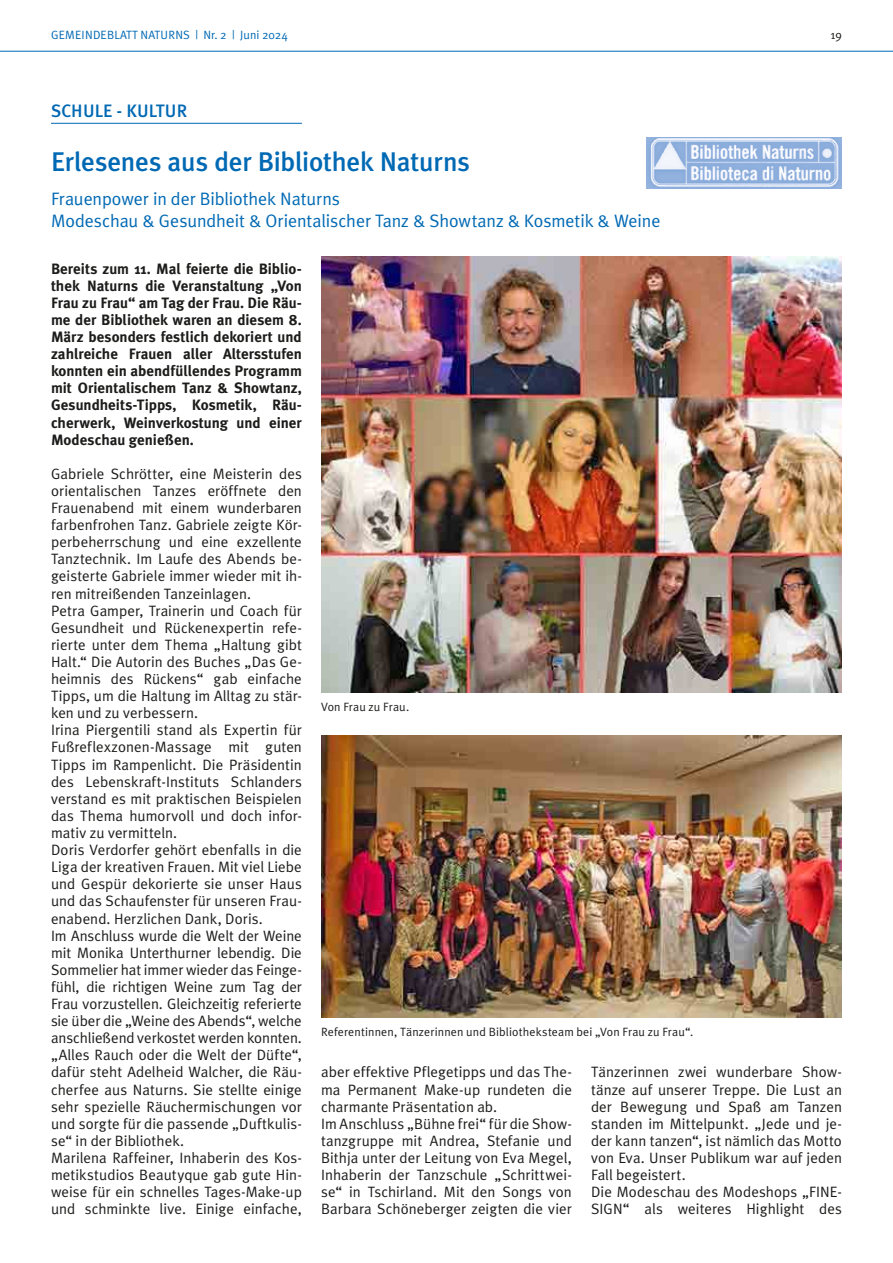
<style>
.page{position:relative;width:893px;height:1263px;background:#fff}
.page>*{position:absolute;margin:0;border:0;box-sizing:border-box;transform-origin:0 0}
.t1{font:500 27px "Meta Plus";letter-spacing:-.01em;color:#0069b4}
.t2{font:18px/21.6px "Meta Plus Normal";letter-spacing:-.005em;color:#0069b4}
.t3{font:500 18px "Meta Plus";color:#0069b4}
.t4{font:15px/17.1px "Meta Plus Normal";letter-spacing:.005em;color:#1c1c1b}
.t5{font:700 15px/17.1px "Meta Plus";color:#1c1c1b;text-align:justify}
.t6{font:12px "Meta Plus Normal";letter-spacing:.01em;color:#1c1c1b}
.t7{font:12px "Meta Plus Normal";letter-spacing:.01em;color:#0069b4}
</style>
<div class="page">
<hr style="left:0;top:51px;width:893px;height:1px;background:#0069b4">
<hr style="left:51px;top:123px;width:251px;height:1px;background:#0069b4">
<img style="left:646px;top:137px;width:196px;height:51px">
<img style="left:321px;top:257px;width:521px;height:436px">
<img style="left:321px;top:736px;width:521px;height:282px">
<p class="t7" style="left:51px;top:28px;width:238px">GEMEINDEBLATT NATURNS | Nr. 2 | Juni 2024</p>
<p class="t6" style="left:831px;top:28px;width:13px">19</p>
<p class="t3" style="left:51px;top:100px;width:138px">SCHULE - KULTUR</p>
<h1 class="t1" style="left:51px;top:146px;width:420px">Erlesenes aus der Bibliothek Naturns</h1>
<p class="t2" style="left:51px;top:188px;width:611px">Frauenpower in der Bibliothek Naturns<br>Modeschau &amp; Gesundheit &amp; Orientalischer Tanz &amp; Showtanz &amp; Kosmetik &amp; Weine</p>
<p class="t5" style="left:51px;top:260px;width:252px">Bereits zum 11. Mal feierte die Biblio&shy;thek Naturns die Veranstaltung „Von Frau zu Frau“ am Tag der Frau. Die Räu&shy;me der Bibliothek waren an diesem 8.<br>März besonders festlich dekoriert und zahlreiche Frauen aller Altersstufen konnten ein abendfüllendes Programm mit Orientalischem Tanz &amp; Showtanz, Gesundheits-Tipps, Kosmetik, Räu&shy;cherwerk, Weinverkostung und einer Modeschau genießen.</p>
<p class="t4" style="left:51px;top:465px;width:252px">Gabriele Schrötter, eine Meisterin des orientalischen Tanzes eröffnete den Frauenabend mit einem wunderbaren farbenfrohen Tanz. Gabriele zeigte Kör&shy;perbeherrschung und eine exzellente Tanztechnik. Im Laufe des Abends be&shy;geisterte Gabriele immer wieder mit ih&shy;ren mitreißenden Tanzeinlagen.<br>Petra Gamper, Trainerin und Coach für Gesundheit und Rückenexpertin refe&shy;rierte unter dem Thema „Haltung gibt Halt.“ Die Autorin des Buches „Das Ge&shy;heimnis des Rückens“ gab einfache Tipps, um die Haltung im Alltag zu stär&shy;ken und zu verbessern.<br>Irina Piergentili stand als Expertin für Fußreflexzonen-Massage mit guten Tipps im Rampenlicht. Die Präsidentin des Lebenskraft-Instituts Schlanders verstand es mit praktischen Beispielen das Thema humorvoll und doch infor&shy;mativ zu vermitteln.<br>Doris Verdorfer gehört ebenfalls in die Liga der kreativen Frauen. Mit viel Liebe und Gespür dekorierte sie unser Haus und das Schaufenster für unseren Frau&shy;enabend. Herzlichen Dank, Doris.<br>Im Anschluss wurde die Welt der Weine mit Monika Unterthurner lebendig. Die Sommelier hat immer wieder das Feinge&shy;fühl, die richtigen Weine zum Tag der Frau vorzustellen. Gleichzeitig referierte sie über die „Weine des Abends“, welche anschließend verkostet werden konnten. „Alles Rauch oder die Welt der Düfte“, dafür steht Adelheid Walcher, die Räu&shy;cherfee aus Naturns. Sie stellte einige sehr spezielle Räuchermischungen vor und sorgte für die passende „Duftkulis&shy;se“ in der Bibliothek.<br>Marilena Raffeiner, Inhaberin des Kos&shy;metikstudios Beautyque gab gute Hin&shy;weise für ein schnelles Tages-Make-up und schminkte live. Einige einfache,</p>
<p class="t6" style="left:321px;top:700px;width:90px">Von Frau zu Frau.</p>
<p class="t6" style="left:321px;top:1024px;width:374px">Referentinnen, Tänzerinnen und Bibliotheksteam bei „Von Frau zu Frau“.</p>
<p class="t4" style="left:321px;top:1063px;width:252px">aber effektive Pflegetipps und das The&shy;ma Permanent Make-up rundeten die charmante Präsentation ab.<br>Im Anschluss „Bühne frei“ für die Show&shy;tanzgruppe mit Andrea, Stefanie und Bithja unter der Leitung von Eva Megel, Inhaberin der Tanzschule „Schrittwei&shy;se“ in Tschirland. Mit den Songs von Barbara Schöneberger zeigten die vier</p>
<p class="t4" style="left:591px;top:1063px;width:252px">Tänzerinnen zwei wunderbare Show&shy;tänze auf unserer Treppe. Die Lust an der Bewegung und Spaß am Tanzen standen im Mittelpunkt. „Jede und je&shy;der kann tanzen“, ist nämlich das Motto von Eva. Unser Publikum war auf jeden Fall begeistert.<br>Die Modeschau des Modeshops „FINE-SIGN“ als weiteres Highlight des</p>
</div>
